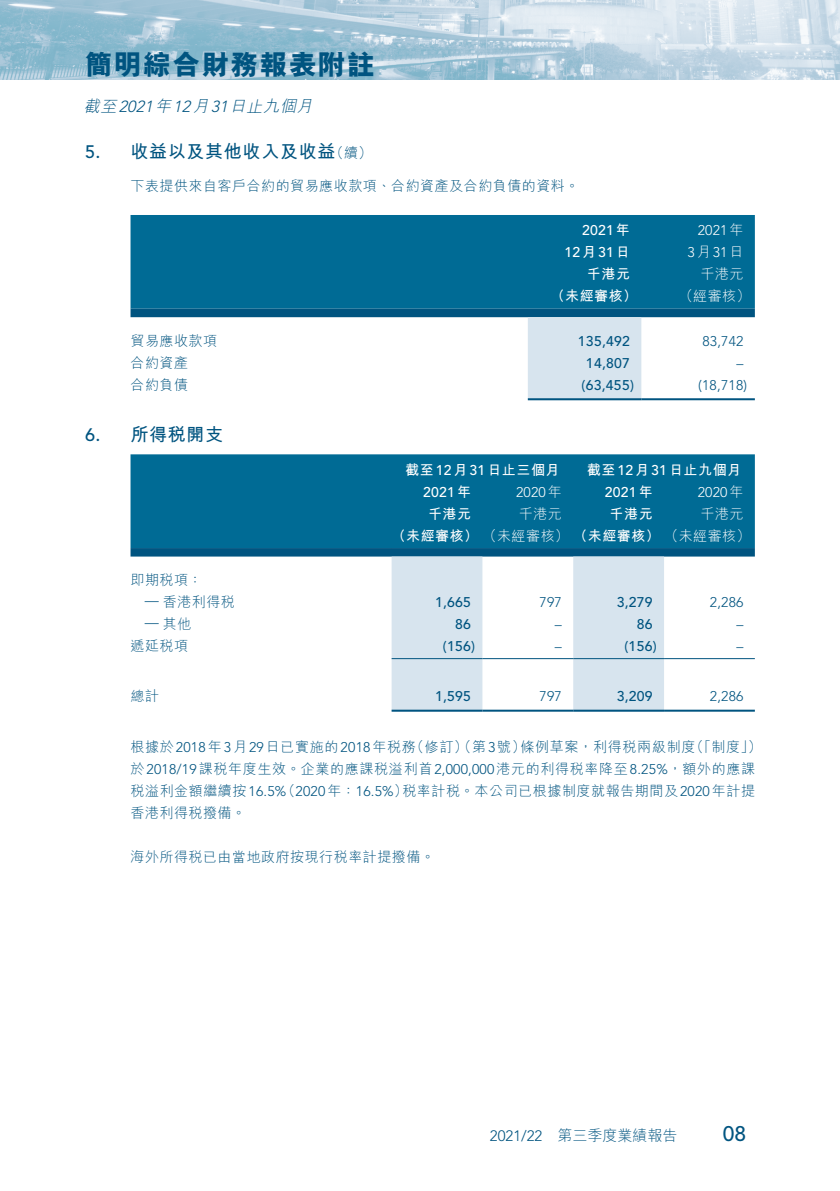
<style>
.page{position:relative;width:840px;height:1191px;background:#fff}
.page>*{position:absolute;margin:0;border:0;box-sizing:border-box;transform-origin:0 0}
.t1{font:800 28px "M Hei HK";letter-spacing:.04em;color:#005480}
.t2{font:500 21px "Avenir LT Std";color:#005480}
._07_NH1{font:700 18px "M Hei HK";letter-spacing:.035em;color:#005480}
.t3{font:italic 300 16px "M Hei HK";color:#005480}
.t4{font:300 15px "M Hei HK";color:#005480}
._06_Notes{font:300 14px/22px "M Hei HK";letter-spacing:.04em;color:#005480}
._51_N_Table_txt{font:700 14px "M Hei HK";letter-spacing:.035em;color:#fff}
._51_N_Table_txt-2{font:500 14px "Avenir LT Std";letter-spacing:.015em;color:#005480}
._51_N_Table_txt-3{font:300 14px "Avenir LT Std";letter-spacing:.015em;color:#005480}
._51_N_Table_txt-4{font:300 14px "M Hei HK";letter-spacing:.035em;color:#005480}
._51_N_Table_txt-5{font:500 14px "Avenir LT Std";letter-spacing:.015em;color:#fff}
._51_N_Table_txt-6{font:300 14px "Avenir LT Std";letter-spacing:.015em;color:#fff}
._51_N_Table_txt-7{font:300 14px "M Hei HK";letter-spacing:.035em;color:#fff}
.s1{font-family:"Avenir LT Std"}
.s2{font-family:"Avenir LT Std";font-weight:500}
.s3{font-weight:300;font-size:14px}
.s4{font-family:"M Hei HK";font-weight:700}
.s5{font-family:"M Hei HK"}
.s6{font-weight:300}
</style>
<div class="page">
<img style="left:0;top:0;width:839px;height:79px">
<div style="left:130px;top:215px;width:624px;height:94px;background:#006b95"></div>
<svg style="left:130px;top:309px;width:624px;height:89px"></svg>
<hr style="left:527px;top:398px;width:114px;height:2px;background:#005480">
<hr style="left:641px;top:398px;width:113px;height:2px;background:#005480">
<div style="left:130px;top:454px;width:624px;height:94px;background:#006b95"></div>
<svg style="left:130px;top:548px;width:624px;height:8px;background:#015580"></svg>
<svg style="left:391px;top:556px;width:272px;height:153px;fill:#d7e4ee"></svg>
<hr style="left:391px;top:658px;width:91px;height:1px;background:#005480">
<hr style="left:482px;top:658px;width:91px;height:1px;background:#005480">
<hr style="left:573px;top:658px;width:90px;height:1px;background:#005480">
<hr style="left:663px;top:658px;width:91px;height:1px;background:#005480">
<hr style="left:391px;top:709px;width:91px;height:2px;background:#005480">
<hr style="left:482px;top:709px;width:91px;height:2px;background:#005480">
<hr style="left:573px;top:709px;width:90px;height:2px;background:#005480">
<hr style="left:663px;top:709px;width:91px;height:2px;background:#005480">
<h1 class="t1" style="left:85px;top:50px;width:291px">簡明綜合財務報表附註</h1>
<p class="t3" style="left:84px;top:98px;width:233px">截至<span class="s1">2021</span>年<span class="s1">12</span>月<span class="s1">31</span>日止九個月</p>
<p class="_07_NH1" style="left:85px;top:138px;width:288px"><span class="s2">5.</span> 收益以及其他收入及收益<span class="s3">（續）</span></p>
<p class="_06_Notes" style="left:130px;top:175px;width:450px">下表提供來自客戶合約的貿易應收款項、合約資產及合約負債的資料。</p>
<p class="_51_N_Table_txt-5" style="left:581px;top:222px;width:49px">2021<span class="s4">年</span></p>
<p class="_51_N_Table_txt-5" style="left:564px;top:244px;width:67px">12<span class="s4">月</span>31<span class="s4">日</span></p>
<p class="_51_N_Table_txt-6" style="left:697px;top:222px;width:47px">2021<span class="s5">年</span></p>
<p class="_51_N_Table_txt-6" style="left:687px;top:244px;width:57px">3<span class="s5">月</span>31<span class="s5">日</span></p>
<p class="_51_N_Table_txt" style="left:586px;top:264px;width:45px">千港元</p>
<p class="_51_N_Table_txt-7" style="left:700px;top:267px;width:45px">千港元</p>
<p class="_51_N_Table_txt" style="left:550px;top:286px;width:88px">（未經審核）</p>
<p class="_51_N_Table_txt-7" style="left:678px;top:289px;width:73px">（經審核）</p>
<p class="_51_N_Table_txt-4" style="left:130px;top:334px;width:88px">貿易應收款項</p>
<p class="_51_N_Table_txt-2" style="left:577px;top:333px;width:54px">135,492</p>
<p class="_51_N_Table_txt-3" style="left:702px;top:333px;width:43px">83,742</p>
<p class="_51_N_Table_txt-4" style="left:130px;top:356px;width:59px">合約資產</p>
<p class="_51_N_Table_txt-2" style="left:585px;top:355px;width:46px">14,807</p>
<p class="_51_N_Table_txt-3" style="left:736px;top:355px;width:8px">–</p>
<p class="_51_N_Table_txt-4" style="left:130px;top:378px;width:59px">合約負債</p>
<p class="_51_N_Table_txt-2" style="left:581px;top:377px;width:54px">(63,455)</p>
<p class="_51_N_Table_txt-3" style="left:697px;top:377px;width:50px">(18,718)</p>
<p class="_07_NH1" style="left:85px;top:421px;width:140px"><span class="s2">6.</span> 所得稅開支</p>
<p class="_51_N_Table_txt" style="left:405px;top:459px;width:156px">截至<span class="s2">12</span>月<span class="s2">31</span>日止三個月</p>
<p class="_51_N_Table_txt" style="left:586px;top:459px;width:156px">截至<span class="s2">12</span>月<span class="s2">31</span>日止九個月</p>
<p class="_51_N_Table_txt-5" style="left:423px;top:483px;width:49px">2021<span class="s4">年</span></p>
<p class="_51_N_Table_txt-6" style="left:515px;top:483px;width:47px">2020<span class="s5">年</span></p>
<p class="_51_N_Table_txt-5" style="left:604px;top:483px;width:49px">2021<span class="s4">年</span></p>
<p class="_51_N_Table_txt-6" style="left:697px;top:483px;width:47px">2020<span class="s5">年</span></p>
<p class="_51_N_Table_txt" style="left:428px;top:503px;width:45px">千港元</p>
<p class="_51_N_Table_txt-7" style="left:518px;top:506px;width:45px">千港元</p>
<p class="_51_N_Table_txt" style="left:609px;top:503px;width:45px">千港元</p>
<p class="_51_N_Table_txt-7" style="left:700px;top:506px;width:45px">千港元</p>
<p class="_51_N_Table_txt" style="left:392px;top:525px;width:360px">（未經審核）<span class="s6">（未經審核）</span>（未經審核）<span class="s6">（未經審核）</span></p>
<p class="_51_N_Table_txt-4" style="left:130px;top:573px;width:73px">即期稅項：</p>
<p class="_51_N_Table_txt-4" style="left:145px;top:595px;width:92px"><span class="s1">—</span> 香港利得稅</p>
<p class="_51_N_Table_txt-2" style="left:435px;top:594px;width:37px">1,665</p>
<p class="_51_N_Table_txt-3" style="left:539px;top:594px;width:24px">797</p>
<p class="_51_N_Table_txt-2" style="left:616px;top:594px;width:37px">3,279</p>
<p class="_51_N_Table_txt-3" style="left:709px;top:594px;width:35px">2,286</p>
<p class="_51_N_Table_txt-4" style="left:145px;top:617px;width:48px"><span class="s1">—</span> 其他</p>
<p class="_51_N_Table_txt-2" style="left:455px;top:616px;width:17px">86</p>
<p class="_51_N_Table_txt-3" style="left:554px;top:616px;width:8px">–</p>
<p class="_51_N_Table_txt-2" style="left:636px;top:616px;width:17px">86</p>
<p class="_51_N_Table_txt-3" style="left:736px;top:616px;width:8px">–</p>
<p class="_51_N_Table_txt-4" style="left:130px;top:639px;width:59px">遞延稅項</p>
<p class="_51_N_Table_txt-2" style="left:442px;top:638px;width:34px">(156)</p>
<p class="_51_N_Table_txt-3" style="left:554px;top:638px;width:8px">–</p>
<p class="_51_N_Table_txt-2" style="left:624px;top:638px;width:34px">(156)</p>
<p class="_51_N_Table_txt-3" style="left:736px;top:638px;width:8px">–</p>
<p class="_51_N_Table_txt-4" style="left:130px;top:689px;width:30px">總計</p>
<p class="_51_N_Table_txt-2" style="left:435px;top:688px;width:37px">1,595</p>
<p class="_51_N_Table_txt-3" style="left:539px;top:688px;width:24px">797</p>
<p class="_51_N_Table_txt-2" style="left:616px;top:688px;width:37px">3,209</p>
<p class="_51_N_Table_txt-3" style="left:709px;top:688px;width:35px">2,286</p>
<p class="_06_Notes" style="left:130px;top:735px;width:632px">根據於<span class="s1">2018</span>年<span class="s1">3</span>月<span class="s1">29</span>日已實施的<span class="s1">2018</span>年稅務（修訂）（第<span class="s1">3</span>號）條例草案，利得稅兩級制度（「制度」）於<span class="s1">2018/19</span>課稅年度生效。企業的應課稅溢利首<span class="s1">2,000,000</span>港元的利得稅率降至<span class="s1">8.25%</span>，額外的應課稅溢利金額繼續按<span class="s1">16.5%</span>（<span class="s1">2020</span>年：<span class="s1">16.5%</span>）稅率計稅。本公司已根據制度就報告期間及<span class="s1">2020</span>年計提香港利得稅撥備。</p>
<p class="_06_Notes" style="left:130px;top:845px;width:305px">海外所得稅已由當地政府按現行稅率計提撥備。</p>
<p class="t4" style="left:489px;top:1127px;width:189px"><span class="s1">2021/22</span> 第三季度業績報告</p>
<h2 class="t2" style="left:722px;top:1121px;width:25px">08</h2>
</div>
